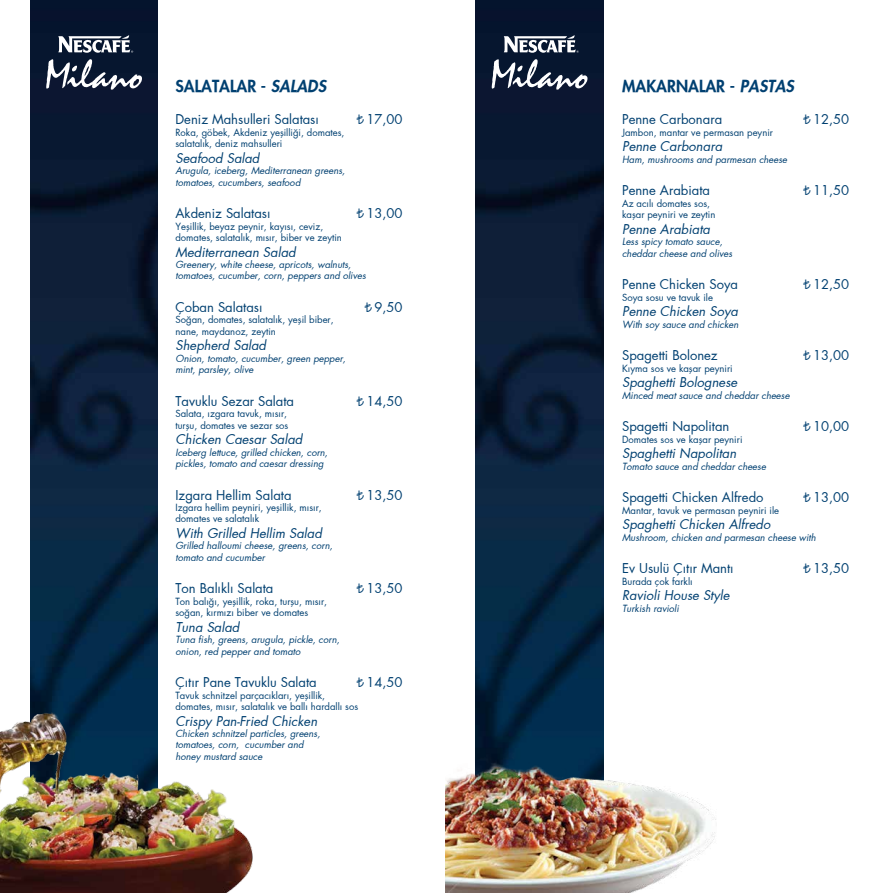
<style>
.page{position:relative;width:891px;height:893px;background:#fff}
.page>*{position:absolute;margin:0;border:0;box-sizing:border-box;transform-origin:0 0}
.t1{font:16px "Futura X Heavy";color:#004071}
.t2{font:13px "Futura X Book";color:#004071}
.t3{font:italic 13px "Futura X Book";color:#004071}
.t4{font:italic 9.5px/11.4px "Futura X Book";color:#004071}
.t5{font:9.5px/11.4px "Futura X Book";color:#004071}
.s1{font-style:italic}
.s2{font-family:"Abaku TL Sym Sans";font-size:12px}
</style>
<div class="page">
<img style="left:30px;top:0;width:128px;height:639px">
<img style="left:475px;top:0;width:128px;height:671px">
<svg style="left:46px;top:59px;width:96px;height:31px"></svg>
<svg style="left:58px;top:35px;width:75px;height:18px"></svg>
<svg style="left:491px;top:59px;width:96px;height:31px"></svg>
<svg style="left:503px;top:35px;width:75px;height:18px"></svg>
<img style="left:0;top:639px;width:253px;height:254px">
<img style="left:445px;top:671px;width:271px;height:222px">
<h1 class="t1" style="left:175px;top:75px;width:152px">SALATALAR - <span class="s1">SALADS</span></h1>
<h2 class="t2" style="left:175px;top:111px;width:145px">Deniz Mahsulleri Salatası</h2>
<h2 class="t2" style="left:356px;top:111px;width:48px"><span class="s2">¨</span> 17,00</h2>
<p class="t5" style="left:175px;top:126px;width:170px">Roka, göbek, Akdeniz yeşilliği, domates, salatalık, deniz mahsulleri</p>
<h2 class="t3" style="left:175px;top:149px;width:85px">Seafood Salad</h2>
<p class="t4" style="left:175px;top:165px;width:171px">Arugula, iceberg, Mediterranean greens, tomatoes, cucumbers, seafood</p>
<h2 class="t2" style="left:175px;top:204px;width:96px">Akdeniz Salatası</h2>
<h2 class="t2" style="left:356px;top:204px;width:48px"><span class="s2">¨</span> 13,00</h2>
<p class="t5" style="left:175px;top:220px;width:168px">Yeşillik, beyaz peynir, kayısı, ceviz, domates, salatalık, mısır, biber ve zeytin</p>
<h2 class="t3" style="left:175px;top:243px;width:122px">Mediterranean Salad</h2>
<p class="t4" style="left:175px;top:259px;width:192px">Greenery, white cheese, apricots, walnuts, tomatoes, cucumber, corn, peppers and olives</p>
<h2 class="t2" style="left:175px;top:298px;width:88px">Çoban Salatası</h2>
<h2 class="t2" style="left:364px;top:298px;width:40px"><span class="s2">¨</span> 9,50</h2>
<p class="t5" style="left:175px;top:314px;width:160px">Soğan, domates, salatalık, yeşil biber, nane, maydanoz, zeytin</p>
<h2 class="t3" style="left:175px;top:337px;width:92px">Shepherd Salad</h2>
<p class="t4" style="left:175px;top:352px;width:172px">Onion, tomato, cucumber, green pepper, mint, parsley, olive</p>
<h2 class="t2" style="left:175px;top:392px;width:120px">Tavuklu Sezar Salata</h2>
<h2 class="t2" style="left:356px;top:392px;width:48px"><span class="s2">¨</span> 14,50</h2>
<p class="t5" style="left:175px;top:408px;width:114px">Salata, ızgara tavuk, mısır, turşu, domates ve sezar sos</p>
<h2 class="t3" style="left:175px;top:430px;width:128px">Chicken Caesar Salad</h2>
<p class="t4" style="left:175px;top:446px;width:154px">Iceberg lettuce, grilled chicken, corn, pickles, tomato and caesar dressing</p>
<h2 class="t2" style="left:175px;top:486px;width:117px">Izgara Hellim Salata</h2>
<h2 class="t2" style="left:356px;top:486px;width:48px"><span class="s2">¨</span> 13,50</h2>
<p class="t5" style="left:175px;top:502px;width:148px">Izgara hellim peyniri, yeşillik, mısır, domates ve salatalık</p>
<h2 class="t3" style="left:175px;top:524px;width:148px">With Grilled Hellim Salad</h2>
<p class="t4" style="left:175px;top:540px;width:159px">Grilled halloumi cheese, greens, corn, tomato and cucumber</p>
<h2 class="t2" style="left:175px;top:580px;width:99px">Ton Balıklı Salata</h2>
<h2 class="t2" style="left:356px;top:580px;width:48px"><span class="s2">¨</span> 13,50</h2>
<p class="t5" style="left:175px;top:595px;width:153px">Ton balığı, yeşillik, roka, turşu, mısır, soğan, kırmızı biber ve domates</p>
<h2 class="t3" style="left:175px;top:618px;width:65px">Tuna Salad</h2>
<p class="t4" style="left:175px;top:634px;width:165px">Tuna fish, greens, arugula, pickle, corn, onion, red pepper and tomato</p>
<h2 class="t2" style="left:175px;top:673px;width:143px">Çıtır Pane Tavuklu Salata</h2>
<h2 class="t2" style="left:356px;top:673px;width:48px"><span class="s2">¨</span> 14,50</h2>
<p class="t5" style="left:175px;top:689px;width:184px">Tavuk schnitzel parçacıkları, yeşillik, domates, mısır, salatalık ve ballı hardallı sos</p>
<h2 class="t3" style="left:175px;top:712px;width:143px">Crispy Pan-Fried Chicken</h2>
<p class="t4" style="left:175px;top:728px;width:146px">Chicken schnitzel particles, greens, tomatoes, corn, cucumber and honey mustard sauce</p>
<h1 class="t1" style="left:621px;top:75px;width:173px">MAKARNALAR - <span class="s1">PASTAS</span></h1>
<h2 class="t2" style="left:621px;top:111px;width:101px">Penne Carbonara</h2>
<h2 class="t2" style="left:802px;top:111px;width:48px"><span class="s2">¨</span> 12,50</h2>
<p class="t5" style="left:621px;top:126px;width:152px">Jambon, mantar ve permasan peynir</p>
<h2 class="t3" style="left:621px;top:138px;width:101px">Penne Carbonara</h2>
<p class="t4" style="left:621px;top:153px;width:166px">Ham, mushrooms and parmesan cheese</p>
<h2 class="t2" style="left:621px;top:182px;width:89px">Penne Arabiata</h2>
<h2 class="t2" style="left:802px;top:182px;width:48px"><span class="s2">¨</span> 11,50</h2>
<p class="t5" style="left:621px;top:197px;width:95px">Az acılı domates sos, kaşar peyniri ve zeytin</p>
<h2 class="t3" style="left:621px;top:220px;width:89px">Penne Arabiata</h2>
<p class="t4" style="left:621px;top:236px;width:112px">Less spicy tomato sauce, cheddar cheese and olives</p>
<h2 class="t2" style="left:621px;top:275px;width:117px">Penne Chicken Soya</h2>
<h2 class="t2" style="left:802px;top:275px;width:48px"><span class="s2">¨</span> 12,50</h2>
<p class="t5" style="left:621px;top:291px;width:92px">Soya sosu ve tavuk ile</p>
<h2 class="t3" style="left:621px;top:302px;width:117px">Penne Chicken Soya</h2>
<p class="t4" style="left:621px;top:318px;width:118px">With soy sauce and chicken</p>
<h2 class="t2" style="left:621px;top:346px;width:97px">Spagetti Bolonez</h2>
<h2 class="t2" style="left:802px;top:346px;width:48px"><span class="s2">¨</span> 13,00</h2>
<p class="t5" style="left:621px;top:362px;width:112px">Kıyma sos ve kaşar peyniri</p>
<h2 class="t3" style="left:621px;top:373px;width:117px">Spaghetti Bolognese</h2>
<p class="t4" style="left:621px;top:389px;width:169px">Minced meat sauce and cheddar cheese</p>
<h2 class="t2" style="left:621px;top:417px;width:109px">Spagetti Napolitan</h2>
<h2 class="t2" style="left:802px;top:417px;width:48px"><span class="s2">¨</span> 10,00</h2>
<p class="t5" style="left:621px;top:433px;width:122px">Domates sos ve kaşar peyniri</p>
<h2 class="t3" style="left:621px;top:444px;width:116px">Spaghetti Napolitan</h2>
<p class="t4" style="left:621px;top:460px;width:145px">Tomato sauce and cheddar cheese</p>
<h2 class="t2" style="left:621px;top:488px;width:143px">Spagetti Chicken Alfredo</h2>
<h2 class="t2" style="left:802px;top:488px;width:48px"><span class="s2">¨</span> 13,00</h2>
<p class="t5" style="left:621px;top:504px;width:158px">Mantar, tavuk ve permasan peyniri ile</p>
<h2 class="t3" style="left:621px;top:515px;width:150px">Spaghetti Chicken Alfredo</h2>
<p class="t4" style="left:621px;top:531px;width:195px">Mushroom, chicken and parmesan cheese with</p>
<h2 class="t2" style="left:621px;top:559px;width:113px">Ev Usulü Çıtır Mantı</h2>
<h2 class="t2" style="left:802px;top:559px;width:48px"><span class="s2">¨</span> 13,50</h2>
<p class="t5" style="left:621px;top:575px;width:72px">Burada çok farklı</p>
<h2 class="t3" style="left:621px;top:586px;width:109px">Ravioli House Style</h2>
<p class="t4" style="left:621px;top:602px;width:58px">Turkish ravioli</p>
</div>
